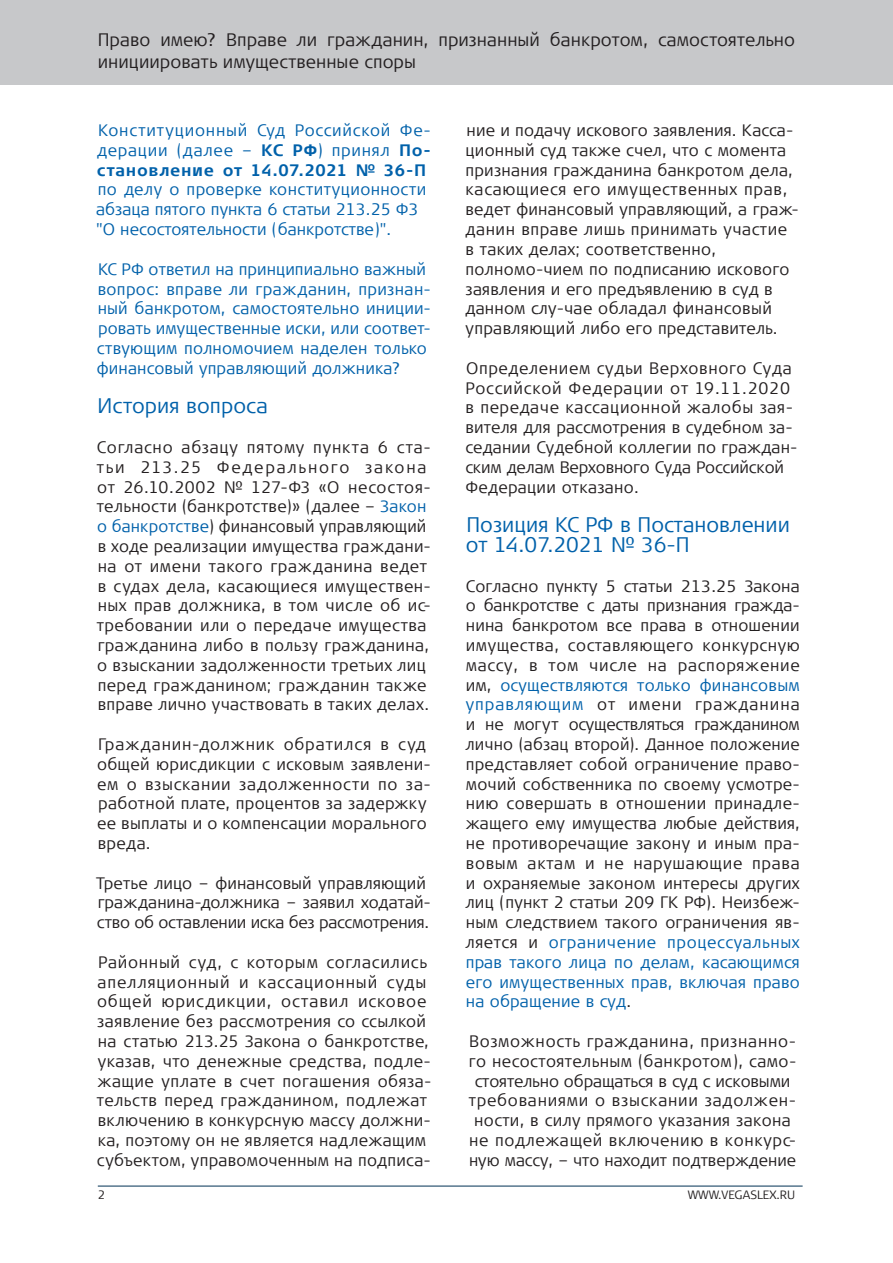
<style>
.page{position:relative;width:893px;height:1263px;background:#fff}
.page>*{position:absolute;margin:0;border:0;box-sizing:border-box;transform-origin:0 0}
.t1{font:300 21px/19.8px "Signa Offc Pro";color:#0061aa}
.t2{font:300 18px/21.6px "Signa Offc Pro";letter-spacing:.005em;color:#231f20}
.t3{font:300 16.5px/19.8px "Signa Offc Pro";letter-spacing:.02em;color:#231f20}
.t4{font:300 16.5px/19.8px "Signa Offc Pro";letter-spacing:.01em;color:#0061aa}
.t5{font:300 16.5px/19.8px "Signa Offc Pro";color:#231f20}
.t6{font:300 12px "Signa Sc Offc Pro";color:#231f20}
.t7{font:300 12px "Signa Offc Pro";color:#231f20}
.s1{font-weight:700}
.s2{color:#0061aa}
</style>
<div class="page">
<div style="left:0;top:0;width:893px;height:85px;background:#c7c8ca"></div>
<hr style="left:98px;top:1186px;width:705px;height:1px;background:#003154">
<p class="t2" style="left:98px;top:29px;width:699px">Право имею? Вправе ли гражданин, признанный банкротом, самостоятельно инициировать имущественные споры</p>
<p class="t4" style="left:97px;top:120px;width:336px;text-align:justify">Конституционный Суд Российской Фе&shy;дерации (далее – <span class="s1">КС РФ</span>) принял <span class="s1">По&shy;становление от 14.07.2021 № 36-П</span></p>
<p class="t4" style="left:96px;top:179px;width:332px">по делу о проверке конституционности абзаца пятого пункта 6 статьи 213.25 ФЗ "О несостоятельности (банкротстве)".</p>
<p class="t4" style="left:97px;top:258px;width:336px">КС РФ ответил на принципиально важный вопрос: вправе ли гражданин, признан&shy;ный банкротом, самостоятельно иниции&shy;ровать имущественные иски, или соответ&shy;ствующим полномочием наделен только финансовый управляющий должника?</p>
<p class="t1" style="left:98px;top:395px;width:172px">История вопроса</p>
<p class="t3" style="left:97px;top:436px;width:336px">Согласно абзацу пятому пункта 6 ста&shy;тьи 213.25 Федерального закона от 26.10.2002 № 127-ФЗ «О несостоя&shy;тельности (банкротстве)» (далее – <span class="s2">Закон о банкротстве</span>) финансовый управляющий в ходе реализации имущества граждани&shy;на от имени такого гражданина ведет в судах дела, касающиеся имуществен&shy;ных прав должника, в том числе об ис&shy;требовании или о передаче имущества гражданина либо в пользу гражданина, о взыскании задолженности третьих лиц перед гражданином; гражданин также вправе лично участвовать в таких делах.</p>
<p class="t3" style="left:97px;top:733px;width:335px">Гражданин-должник обратился в суд общей юрисдикции с исковым заявлени&shy;ем о взыскании задолженности по за&shy;работной плате, процентов за задержку ее выплаты и о компенсации морального вреда.</p>
<p class="t5" style="left:96px;top:872px;width:336px">Третье лицо – финансовый управляющий гражданина-должника – заявил ходатай&shy;ство об оставлении иска без рассмотрения.</p>
<p class="t3" style="left:97px;top:951px;width:336px">Районный суд, с которым согласились апелляционный и кассационный суды общей юрисдикции, оставил исковое заявление без рассмотрения со ссылкой на статью 213.25 Закона о банкротстве, указав, что денежные средства, подле&shy;жащие уплате в счет погашения обяза&shy;тельств перед гражданином, подлежат включению в конкурсную массу должни&shy;ка, поэтому он не является надлежащим субъектом, управомоченным на подписа-</p>
<p class="t3" style="left:466px;top:120px;width:335px">ние и подачу искового заявления. Касса&shy;ционный суд также счел, что с момента признания гражданина банкротом дела, касающиеся его имущественных прав, ведет финансовый управляющий, а граж&shy;данин вправе лишь принимать участие в таких делах; соответственно, полномо-чием по подписанию искового заявления и его предъявлению в суд в данном слу-чае обладал финансовый управляющий либо его представитель.</p>
<p class="t3" style="left:465px;top:357px;width:334px">Определением судьи Верховного Суда Российской Федерации от 19.11.2020 в передаче кассационной жалобы зая&shy;вителя для рассмотрения в судебном за&shy;седании Судебной коллегии по граждан&shy;ским делам Верховного Суда Российской Федерации отказано.</p>
<p class="t1" style="left:466px;top:514px;width:326px">Позиция КС РФ в Постановлении от 14.07.2021 № 36-П</p>
<p class="t3" style="left:466px;top:575px;width:336px;text-align:justify">Согласно пункту 5 статьи 213.25 Закона о банкротстве с даты признания гражда&shy;нина банкротом все права в отношении имущества, составляющего конкурсную массу, в том числе на распоряжение им, <span class="s2">осуществляются только финансовым управляющим</span> от имени гражданина и не могут осуществляться гражданином лично (абзац второй). Данное положение представляет собой ограничение право&shy;мочий собственника по своему усмотре&shy;нию совершать в отношении принадле&shy;жащего ему имущества любые действия, не противоречащие закону и иным пра&shy;вовым актам и не нарушающие права и охраняемые законом интересы других лиц (пункт 2 статьи 209 ГК РФ). Неизбеж&shy;ным следствием такого ограничения яв&shy;ляется и <span class="s2">ограничение процессуальных прав такого лица по делам, касающимся его имущественных прав, включая право на обращение в суд</span>.</p>
<p class="t3" style="left:469px;top:1030px;width:329px;text-align:center">Возможность гражданина, признанно&shy;го несостоятельным (банкротом), само&shy;стоятельно обращаться в суд с исковыми требованиями о взыскании задолжен&shy;ности, в силу прямого указания закона не подлежащей включению в конкурс&shy;ную массу, – что находит подтверждение</p>
<p class="t7" style="left:98px;top:1187px;width:9px">2</p>
<p class="t6" style="left:688px;top:1187px;width:109px">WWW.VEGASLEX.RU</p>
</div>
